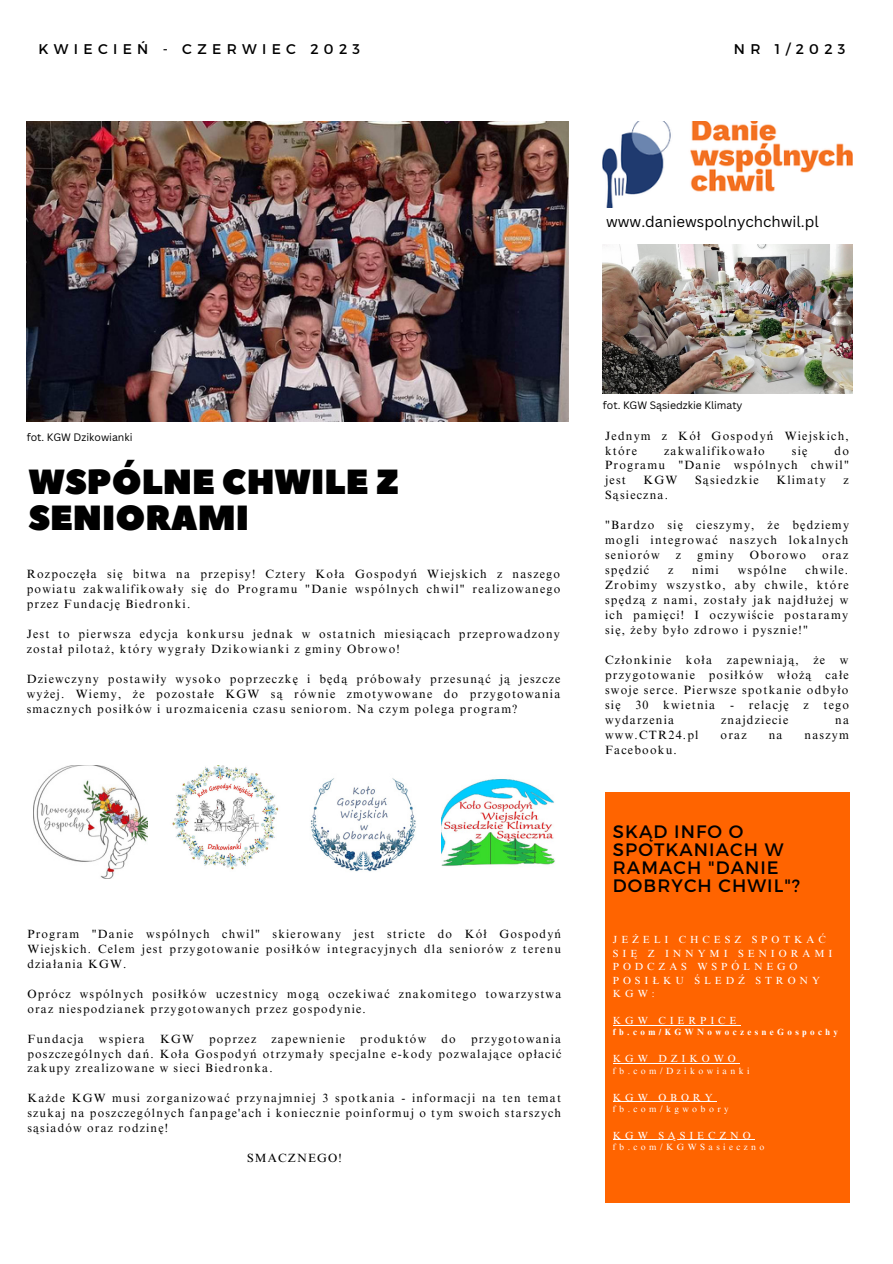
<style>
.page{position:relative;width:893px;height:1264px;background:#fff}
.page>*{position:absolute;margin:0;border:0;box-sizing:border-box;transform-origin:0 0}
.t1{font:34.95px/36px "Peace Sans";color:#000}
.t2{font:18px/18px "Montserrat";letter-spacing:.06em;color:#000}
.t3{font:15px "Canva Sans";color:#000}
.t4{font:14.1px "Montserrat";letter-spacing:.38em;color:#000}
.t5{font:12px/15px "Times NRMT Pro";letter-spacing:.1em;color:#000;text-align:justify}
.t6{font:11.85px/14.9px "Times NRMT Pro";letter-spacing:.1em;color:#000;text-align:justify}
.t7{font:10.5px "Canva Sans";color:#000}
.t8{font:10.35px/13.5px "Times NRMT Pro";letter-spacing:.38em;color:#fff}
.t9{font:9px "Times NRMT Pro";letter-spacing:.38em;color:#fff}
.t10{font:700 9px "Times NRMT Pro";letter-spacing:.38em;color:#fff}
</style>
<div class="page">
<div style="left:605px;top:792px;width:245px;height:410px;background:#ff6400"></div>
<hr style="left:613px;top:1024px;width:127px;height:1px;background:#fff">
<hr style="left:613px;top:1063px;width:126px;height:1px;background:#fff">
<hr style="left:613px;top:1101px;width:103px;height:1px;background:#fff">
<hr style="left:613px;top:1139px;width:141px;height:1px;background:#fff">
<img style="left:33px;top:765px;width:114px;height:113px">
<img style="left:27px;top:122px;width:541px;height:299px">
<img style="left:603px;top:244px;width:249px;height:150px">
<img style="left:172px;top:765px;width:107px;height:105px">
<img style="left:310px;top:778px;width:106px;height:94px">
<img style="left:441px;top:779px;width:114px;height:87px">
<img style="left:603px;top:122px;width:249px;height:85px">
<p class="t4" style="left:38px;top:40px;width:323px">KWIECIEŃ - CZERWIEC 2023</p>
<p class="t4" style="left:733px;top:39px;width:113px">NR 1/2023</p>
<p class="t3" style="left:606px;top:210px;width:214px">www.daniewspolnychchwil.pl</p>
<p class="t7" style="left:27px;top:429px;width:107px">fot. KGW Dzikowianki</p>
<p class="t1" style="left:28px;top:464px;width:372px">WSPÓLNE CHWILE Z<br>SENIORAMI</p>
<p class="t5" style="left:27px;top:567px;width:535px">Rozpoczęła się bitwa na przepisy! Cztery Koła Gospodyń Wiejskich z naszego powiatu zakwalifikowały się do Programu "Danie wspólnych chwil" realizowanego przez Fundację Biedronki.</p>
<p class="t5" style="left:27px;top:627px;width:534px">Jest to pierwsza edycja konkursu jednak w ostatnich miesiącach przeprowadzony został pilotaż, który wygrały Dzikowianki z gminy Obrowo!</p>
<p class="t5" style="left:27px;top:672px;width:535px">Dziewczyny postawiły wysoko poprzeczkę i będą próbowały przesunąć ją jeszcze wyżej. Wiemy, że pozostałe KGW są równie zmotywowane do przygotowania smacznych posiłków i urozmaicenia czasu seniorom. Na czym polega program?</p>
<p class="t6" style="left:27px;top:928px;width:535px">Program "Danie wspólnych chwil" skierowany jest stricte do Kół Gospodyń Wiejskich. Celem jest przygotowanie posiłków integracyjnych dla seniorów z terenu działania KGW.</p>
<p class="t6" style="left:27px;top:987px;width:535px">Oprócz wspólnych posiłków uczestnicy mogą oczekiwać znakomitego towarzystwa oraz niespodzianek przygotowanych przez gospodynie.</p>
<p class="t6" style="left:27px;top:1032px;width:58px">Fundacja</p>
<p class="t6" style="left:99px;top:1032px;width:47px">wspiera</p>
<p class="t6" style="left:160px;top:1032px;width:35px">KGW</p>
<p class="t6" style="left:209px;top:1032px;width:49px">poprzez</p>
<p class="t6" style="left:271px;top:1032px;width:75px">zapewnienie</p>
<p class="t6" style="left:360px;top:1032px;width:68px">produktów</p>
<p class="t6" style="left:441px;top:1032px;width:16px">do</p>
<p class="t6" style="left:27px;top:1032px;width:535px;text-indent:443px">przygotowania poszczególnych dań. Koła Gospodyń otrzymały specjalne e-kody pozwalające opłacić zakupy zrealizowane w sieci Biedronka.</p>
<p class="t6" style="left:27px;top:1092px;width:535px">Każde KGW musi zorganizować przynajmniej 3 spotkania - informacji na ten temat szukaj na poszczególnych fanpage'ach i koniecznie poinformuj o tym swoich starszych sąsiadów oraz rodzinę!</p>
<p class="t6" style="left:247px;top:1151px;width:96px">SMACZNEGO!</p>
<p class="t7" style="left:603px;top:398px;width:141px">fot. KGW Sąsiedzkie Klimaty</p>
<p class="t5" style="left:605px;top:429px;width:245px">Jednym z Kół Gospodyń Wiejskich, które</p>
<p class="t5" style="left:664px;top:444px;width:102px">zakwalifikowało</p>
<p class="t5" style="left:791px;top:444px;width:17px">się</p>
<p class="t5" style="left:605px;top:444px;width:245px;text-indent:229px">do Programu "Danie wspólnych chwil" jest</p>
<p class="t5" style="left:643px;top:474px;width:36px">KGW</p>
<p class="t5" style="left:695px;top:474px;width:65px">Sąsiedzkie</p>
<p class="t5" style="left:776px;top:474px;width:51px">Klimaty</p>
<p class="t5" style="left:843px;top:474px;width:7px">z</p>
<p class="t5" style="left:605px;top:489px;width:64px">Sąsieczna.</p>
<p class="t5" style="left:605px;top:519px;width:245px">"Bardzo się cieszymy, że będziemy mogli integrować naszych lokalnych seniorów</p>
<p class="t5" style="left:675px;top:549px;width:7px">z</p>
<p class="t5" style="left:697px;top:549px;width:38px">gminy</p>
<p class="t5" style="left:750px;top:549px;width:58px">Oborowo</p>
<p class="t5" style="left:822px;top:549px;width:28px">oraz</p>
<p class="t5" style="left:605px;top:564px;width:245px;text-indent:200px">chwile.<br>Zrobimy wszystko, aby chwile, które spędzą z nami, zostały jak najdłużej w ich pamięci! I oczywiście postaramy się, żeby było zdrowo i pysznie!"</p>
<p class="t5" style="left:605px;top:654px;width:245px">Członkinie koła zapewniają, że w przygotowanie posiłków włożą całe swoje serce. Pierwsze spotkanie odbyło się 30 kwietnia - relację z tego wydarzenia</p>
<p class="t5" style="left:605px;top:564px;width:46px">spędzić</p>
<p class="t5" style="left:668px;top:564px;width:7px">z</p>
<p class="t5" style="left:692px;top:564px;width:28px">nimi</p>
<p class="t5" style="left:737px;top:564px;width:50px">wspólne</p>
<p class="t5" style="left:721px;top:714px;width:69px">znajdziecie</p>
<p class="t5" style="left:835px;top:714px;width:15px">na</p>
<p class="t5" style="left:605px;top:729px;width:95px">www.CTR24.pl</p>
<p class="t5" style="left:720px;top:729px;width:28px">oraz</p>
<p class="t5" style="left:768px;top:729px;width:15px">na</p>
<p class="t5" style="left:804px;top:729px;width:46px">naszym</p>
<p class="t5" style="left:605px;top:744px;width:73px">Facebooku.</p>
<p class="t2" style="left:613px;top:821px;width:189px">SKĄD INFO O<br>SPOTKANIACH W<br>RAMACH "DANIE<br>DOBRYCH CHWIL"?</p>
<p class="t8" style="left:613px;top:934px;width:221px">JEŻELI CHCESZ SPOTKAĆ<br>SIĘ Z INNYMI SENIORAMI<br>PODCZAS WSPÓLNEGO<br>POSIŁKU ŚLEDŹ STRONY<br>KGW:</p>
<p class="t8" style="left:613px;top:1015px;width:125px">KGW CIERPICE</p>
<p class="t10" style="left:613px;top:1028px;width:226px">fb.com/KGWNowoczesneGospochy</p>
<p class="t8" style="left:613px;top:1053px;width:124px">KGW DZIKOWO</p>
<p class="t9" style="left:613px;top:1067px;width:138px">fb.com/Dzikowianki</p>
<p class="t8" style="left:613px;top:1091px;width:101px">KGW OBORY</p>
<p class="t9" style="left:613px;top:1105px;width:117px">fb.com/kgwobory</p>
<p class="t8" style="left:613px;top:1129px;width:139px">KGW SĄSIECZNO</p>
<p class="t9" style="left:613px;top:1143px;width:153px">fb.com/KGWSasieczno</p>
</div>
